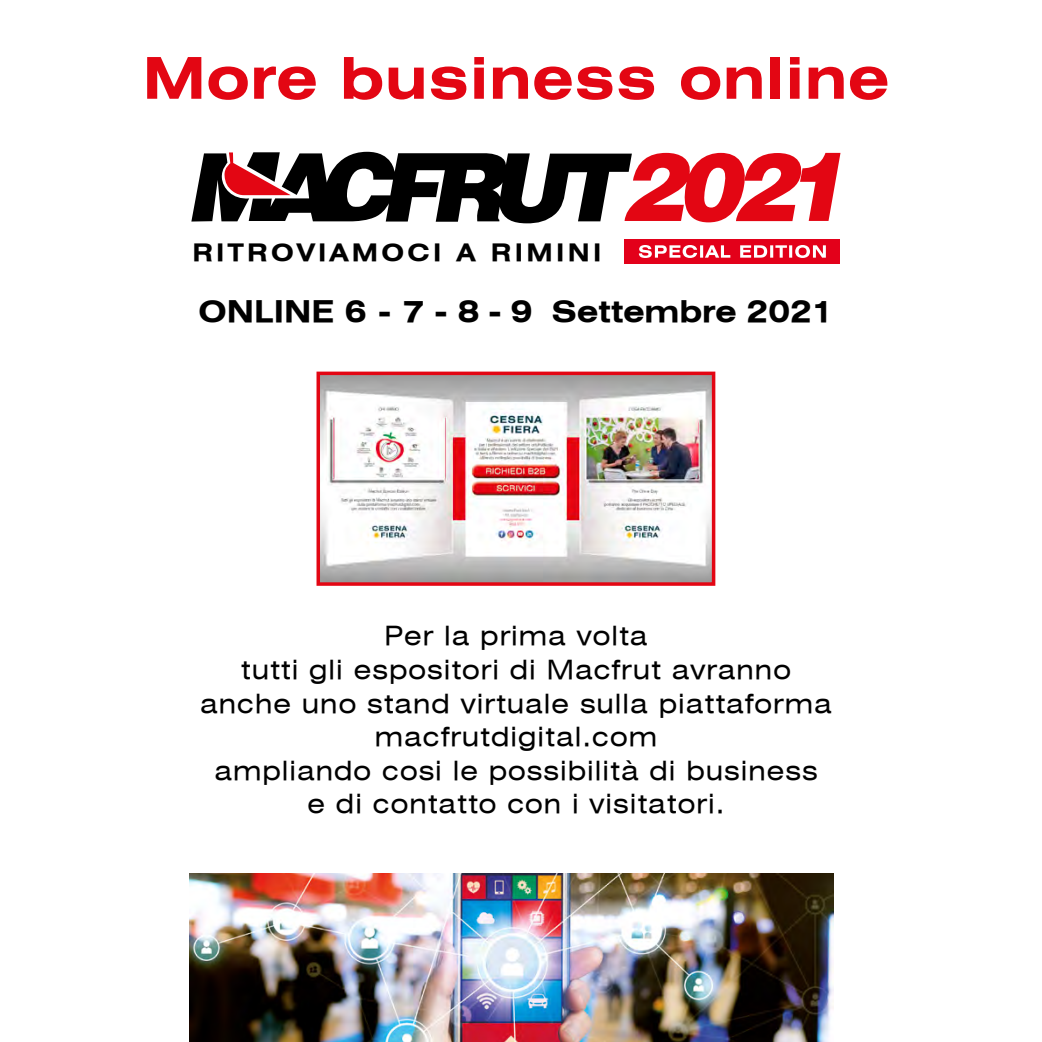
<style>
.page{position:relative;width:1042px;height:1042px;background:#fff}
.page>*{position:absolute;margin:0;border:0;box-sizing:border-box;transform-origin:0 0}
.t1{font:57.75px "Swiss 721 Bold Extended BT";letter-spacing:.01em;color:#e30613}
.t2{font:29.75px "Swiss 721 Bold Extended BT";color:#000}
.t3{font:26.25px/33.6px "Swiss 721 Extended BT";letter-spacing:.04em;color:#000;text-align:center}
.t4{font:23.97px "Swiss 721 Bold Extended BT";letter-spacing:.14em;color:#000}
</style>
<div class="page">
<img style="left:190px;top:873px;width:644px;height:169px">
<img style="left:321px;top:377px;width:389px;height:204px">
<div style="left:316px;top:372px;width:399px;height:214px;border:4px solid #e30613"></div>
<div style="left:624px;top:239px;width:216px;height:24px;background:#e3001a"></div>
<svg style="left:639px;top:245px;width:187px;height:13px"></svg>
<svg style="left:191px;top:152px;width:649px;height:71px"></svg>
<h1 class="t1" style="left:142px;top:43px;width:748px">More business online</h1>
<p class="t4" style="left:192px;top:238px;width:410px">RITROVIAMOCI A RIMINI</p>
<p class="t2" style="left:198px;top:293px;width:636px">ONLINE 6 - 7 - 8 - 9 Settembre 2021</p>
<p class="t3" style="left:200px;top:619px;width:633px">Per la prima volta<br>tutti gli espositori di Macfrut avranno anche uno stand virtuale sulla piattaforma macfrutdigital.com<br>ampliando cosi le possibilità di business<br>e di contatto con i visitatori.</p>
</div>
